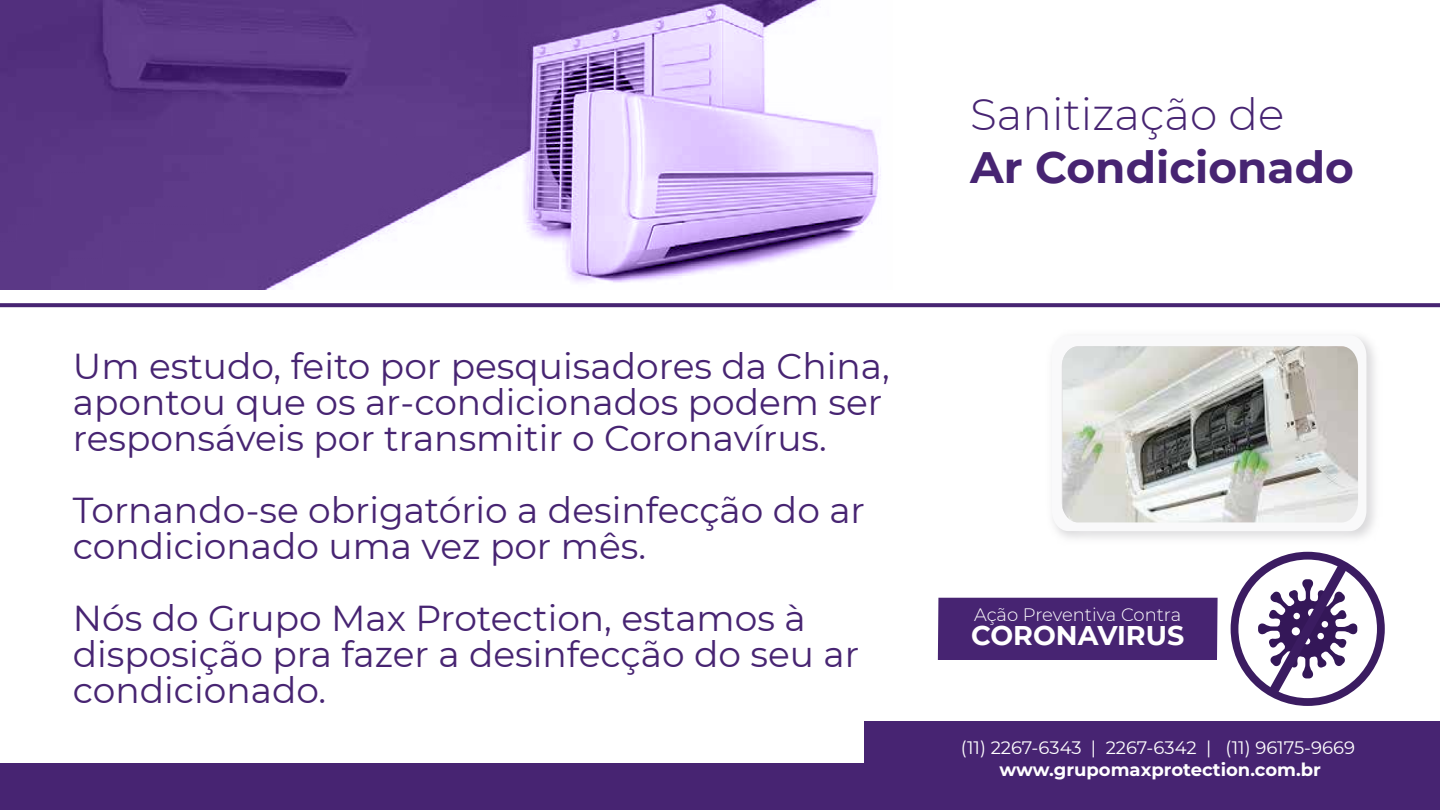
<style>
.page{position:relative;width:1440px;height:810px;background:#fff}
.page>*{position:absolute;margin:0;border:0;box-sizing:border-box;transform-origin:0 0}
.t1{font:700 43.8px "Montserrat";color:#472472}
.t2{font:300 43.8px "Montserrat";color:#472472}
.t3{font:36px/36px "Montserrat";color:#472472}
.t4{font:700 27px "Montserrat";color:#fff}
.t5{font:18px "Montserrat";color:#fff}
.t6{font:700 18px "Montserrat";color:#fff}
.t7{font:300 18px "Montserrat";color:#fff}
</style>
<div class="page">
<svg style="left:0;top:0;width:881px;height:290px"></svg>
<img style="left:1058px;top:341px;width:317px;height:198px">
<svg style="left:1052px;top:335px;width:314px;height:196px"></svg>
<img style="left:1063px;top:346px;width:295px;height:176px">
<svg style="left:0;top:303px;width:1440px;height:4px;background:#4f2d78"></svg>
<svg style="left:1231px;top:552px;width:154px;height:154px"></svg>
<div style="left:938px;top:598px;width:280px;height:62px;background:#472472"></div>
<div style="left:0;top:763px;width:1440px;height:47px;background:#472472"></div>
<div style="left:864px;top:722px;width:576px;height:88px;background:#472472"></div>
<p class="t3" style="left:73px;top:347px;width:818px">Um estudo, feito por pesquisadores da China, apontou que os ar-condicionados podem ser responsáveis por transmitir o Coronavírus.</p>
<p class="t3" style="left:73px;top:491px;width:794px">Tornando-se obrigatório a desinfecção do ar condicionado uma vez por mês.</p>
<p class="t3" style="left:73px;top:599px;width:788px">Nós do Grupo Max Protection, estamos à disposição pra fazer a desinfecção do seu ar condicionado.</p>
<p class="t2" style="left:970px;top:85px;width:316px">Sanitização de</p>
<p class="t1" style="left:970px;top:136px;width:385px">Ar Condicionado</p>
<p class="t7" style="left:974px;top:602px;width:209px">Ação Preventiva Contra</p>
<p class="t4" style="left:971px;top:616px;width:215px">CORONAVIRUS</p>
<p class="t5" style="left:961px;top:736px;width:396px">(11) 2267-6343 | 2267-6342 | (11) 96175-9669</p>
<p class="t6" style="left:1000px;top:757px;width:323px">www.grupomaxprotection.com.br</p>
</div>
